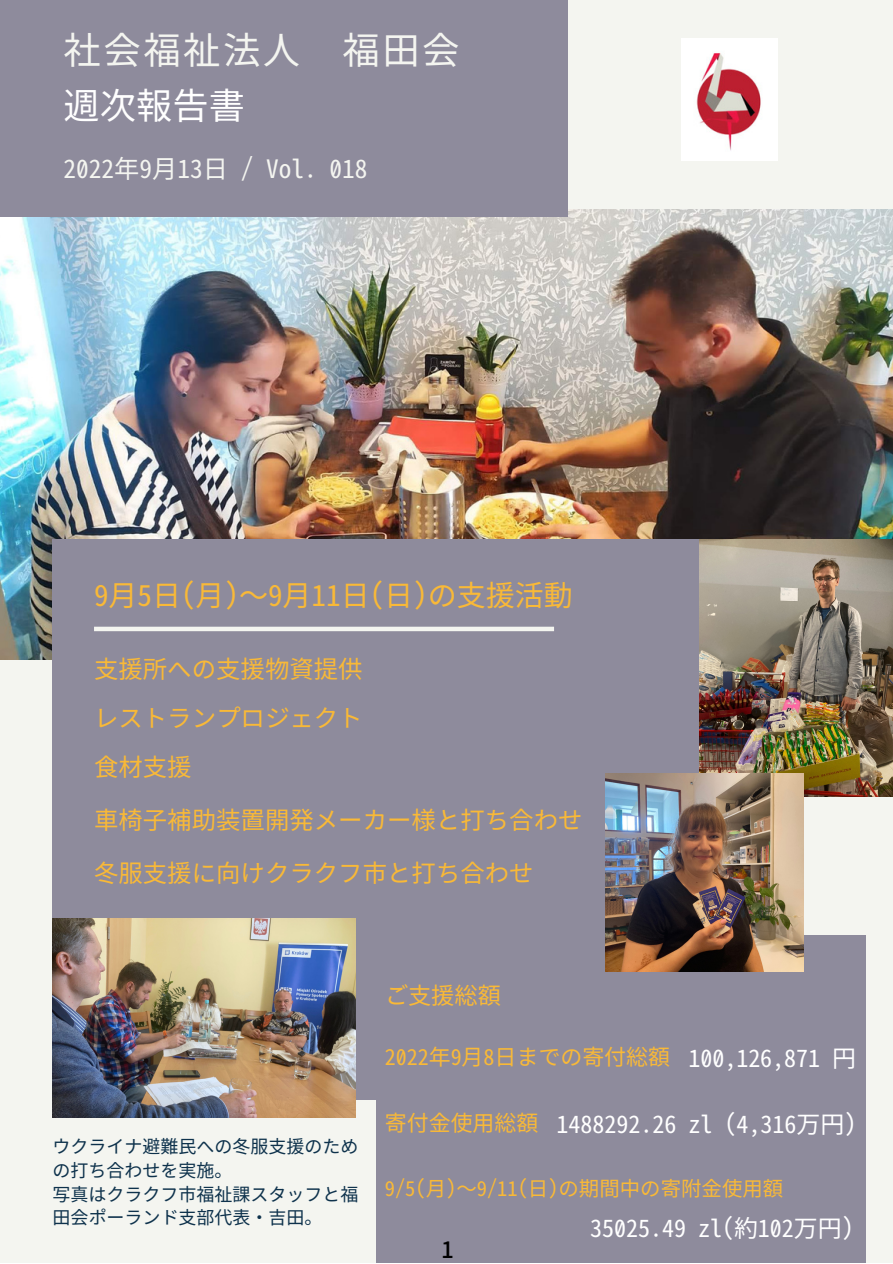
<style>
.page{position:relative;width:893px;height:1264px;background:#fff}
.page>*{position:absolute;margin:0;border:0;box-sizing:border-box;transform-origin:0 0}
.t1{font:37.35px "Gen Ei Gothic M R";letter-spacing:.065em;color:#f4f5f0}
.t2{font:36.3px "Gen Ei Gothic M R";color:#fff}
.t3{font:28.95px "Gen Ei Gothic M R";color:#f9b937}
.t4{font:25.35px "Gen Ei Gothic M R";color:#f4f5f0}
.t5{font:24.45px/53.2px "Gen Ei Gothic M R";color:#f9b937}
.t6{font:24px "Gen Ei Gothic M R";color:#fff}
.t7{font:23.25px "Gen Ei Gothic M R";color:#f9b937}
.t8{font:500 22.5px "Noto Sans JP";color:#000}
.t9{font:21.9px "Gen Ei Gothic M R";color:#f9b937}
.t10{font:20.4px "Gen Ei Gothic M R";color:#f9b937}
.t11{font:18px/23.5px "Gen Ei Gothic M R";color:#0e324c}
.s1{font-size:21.9px;color:#f9b937}
</style>
<div class="page">
<div style="left:0;top:0;width:892px;height:1262px;background:#f4f5f0"></div>
<img style="left:0;top:210px;width:892px;height:449px">
<div style="left:0;top:0;width:568px;height:217px;background:#8e8b9c"></div>
<div style="left:52px;top:539px;width:751px;height:560px;background:#8e8b9c"></div>
<div style="left:94px;top:626px;width:460px;height:5px;background:#f4f5f0"></div>
<img style="left:681px;top:39px;width:96px;height:121px">
<div style="left:376px;top:934px;width:489px;height:328px;background:#8e8b9c"></div>
<img style="left:52px;top:918px;width:303px;height:199px">
<img style="left:699px;top:539px;width:193px;height:257px">
<img style="left:605px;top:773px;width:198px;height:198px">
<h1 class="t1" style="left:64px;top:26px;width:397px">社会福祉法人 福田会</h1>
<h2 class="t2" style="left:64px;top:82px;width:183px">週次報告書</h2>
<p class="t4" style="left:64px;top:152px;width:305px">2022年9月13日 / Vol. 018</p>
<p class="t3" style="left:94px;top:576px;width:480px">9月5日(月)～9月11日(日)の支援活動</p>
<p class="t5" style="left:94px;top:644px;width:270px">支援所への支援物資提供</p>
<p class="t5" style="left:94px;top:693px;width:270px">レストランプロジェクト</p>
<p class="t5" style="left:94px;top:741px;width:490px">食材支援<br>車椅子補助装置開発メーカー様と打ち合わせ冬服支援に向けクラクフ市と打ち合わせ</p>
<p class="t11" style="left:52px;top:1135px;width:307px">ウクライナ避難民への冬服支援のための打ち合わせを実施。<br>写真はクラクフ市福祉課スタッフと福田会ポーランド支部代表・吉田。</p>
<p class="t7" style="left:385px;top:980px;width:118px">ご支援総額</p>
<p class="t9" style="left:385px;top:1042px;width:287px">2022年9月8日までの寄付総額</p>
<p class="t6" style="left:688px;top:1042px;width:169px">100,126,871 円</p>
<p class="t6" style="left:385px;top:1109px;width:473px"><span class="s1">寄付金使用総額</span> 1488292.26 zl (4,316万円)</p>
<p class="t10" style="left:385px;top:1175px;width:400px">9/5(月)～9/11(日)の期間中の寄附金使用額</p>
<p class="t6" style="left:590px;top:1212px;width:265px">35025.49 zl(約102万円)</p>
<p class="t8" style="left:441px;top:1231px;width:14px">1</p>
</div>
